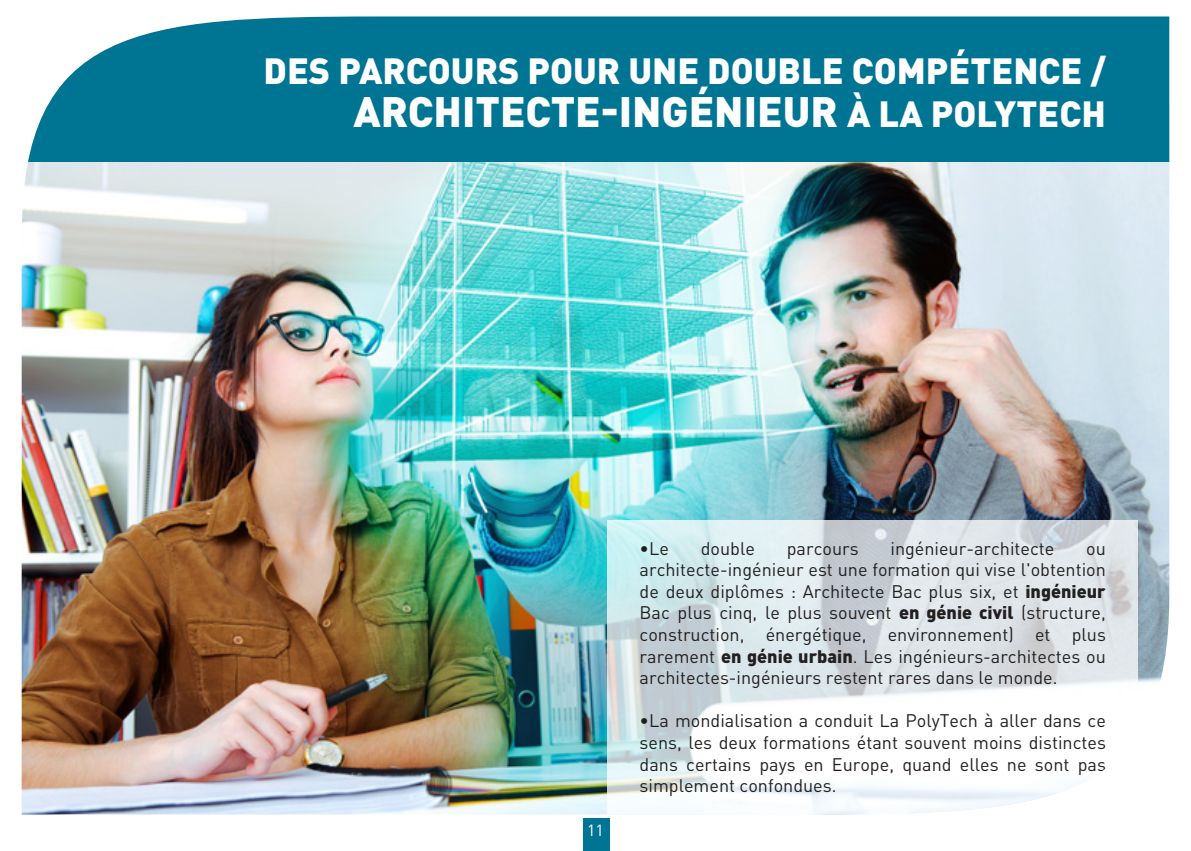
<style>
.page{position:relative;width:1191px;height:851px;background:#fff}
.page>*{position:absolute;margin:0;border:0;box-sizing:border-box;transform-origin:0 0}
.t1{font:900 42px "DIN Pro";color:#fff}
.t2{font:900 36px "DIN Pro";color:#fff}
.t3{font:18px/21.6px "DIN Pro";color:#221f1f;text-align:justify}
.t4{font:16px "DIN Pro";color:#fff}
.s1{font-size:36px}
.s2{color:#1d1d1b}
.s3{font-weight:900}
</style>
<div class="page">
<img style="left:22px;top:162px;width:1147px;height:652px">
<div style="left:22px;top:16px;width:1147px;height:146px;background:#007493"></div>
<svg style="left:607px;top:520px;width:531px;height:294px"></svg>
<div style="left:583px;top:818px;width:26px;height:32px;background:#007493"></div>
<h2 class="t2" style="left:264px;top:40px;width:843px">DES PARCOURS POUR UNE DOUBLE COMPÉTENCE /</h2>
<h1 class="t1" style="left:353px;top:76px;width:754px">ARCHITECTE-INGÉNIEUR <span class="s1">À LA POLYTECH</span></h1>
<p class="t4" style="left:587px;top:818px;width:18px">11</p>
<p class="t3" style="left:639px;top:536px;width:31px"><span class="s2">•</span>Le</p>
<p class="t3" style="left:701px;top:536px;width:56px">double</p>
<p class="t3" style="left:787px;top:536px;width:73px">parcours</p>
<p class="t3" style="left:890px;top:536px;width:165px">ingénieur-architecte</p>
<p class="t3" style="left:639px;top:536px;width:468px;text-indent:446px">ou architecte-ingénieur est une formation qui vise l'obtention de deux diplômes : Architecte Bac plus six, et <span class="s3">ingénieur </span>Bac plus cinq, le plus souvent <span class="s3">en génie civil</span> (structure, construction, énergétique, environnement) et plus rarement <span class="s3">en génie urbain</span>. Les ingénieurs-architectes ou architectes-ingénieurs restent rares dans le monde.</p>
<p class="t3" style="left:639px;top:709px;width:468px"><span class="s2">•</span>La mondialisation a conduit La PolyTech à aller dans ce sens, les deux formations étant souvent moins distinctes dans certains pays en Europe, quand elles ne sont pas simplement confondues.</p>
</div>
